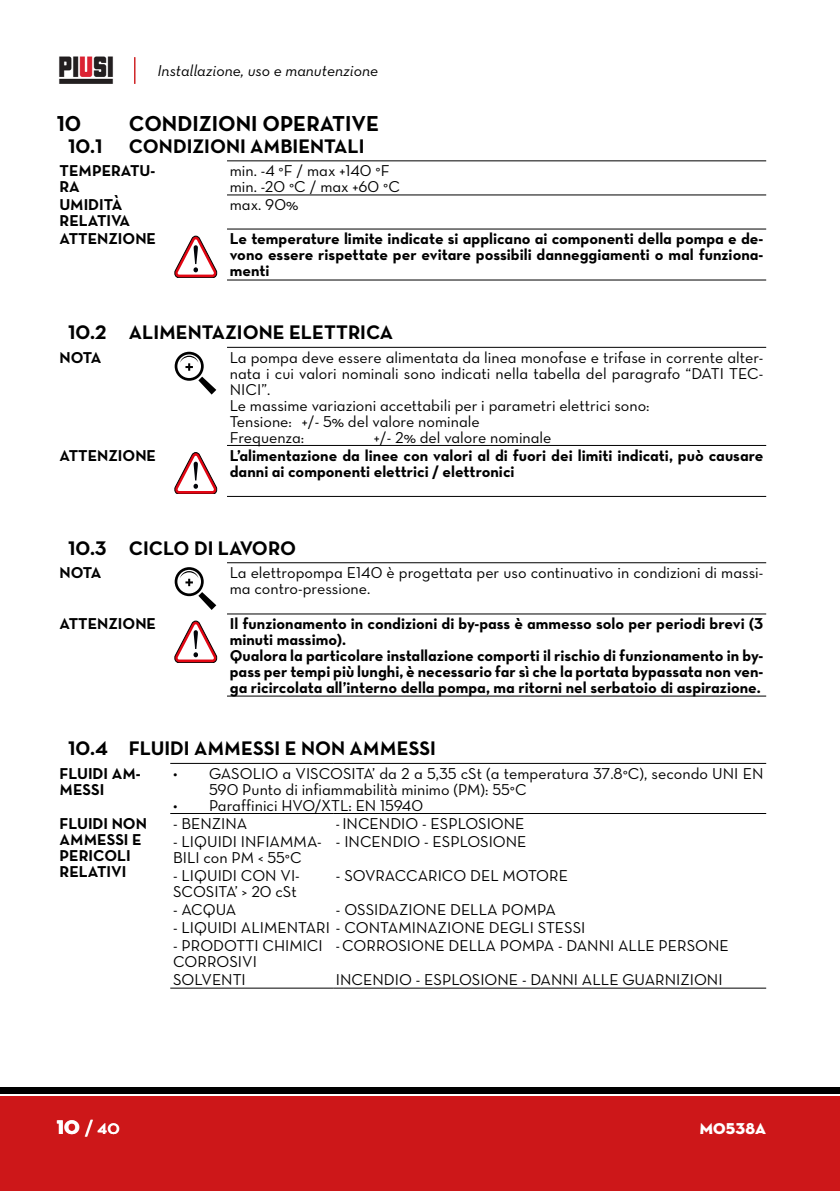
<style>
.page{position:relative;width:840px;height:1191px;background:#fff}
.page>*{position:absolute;margin:0;border:0;box-sizing:border-box;transform-origin:0 0}
.IT_-_TITOLI{font:22px "Neutraface Text Bold Alt";color:#000}
.IT_-_SOTTOTITOLI{font:20px "Neutraface Text Bold Alt";color:#000}
.t1{font:700 20px "Neutraface Display";color:#fff}
.IT_-_TESTO_NORMALE{font:16px/16px "Neutraface Text Book Alt";color:#000}
.IT_-_NOTE_ATTENZIONE{font:16px/16px "Neutraface Text Bold Alt";color:#000}
.IT_-_TESTO_NORMALE-2{font:16px "Neutraface Text Book Alt";color:#000;scale:.9 1}
.t2{font:16px "Neutraface Text Book Italic Alt";color:#000}
.t3{font:16px "Neutraface Display Titling";letter-spacing:.01em;color:#fff}
.s1{font-family:"Neutraface Display Titling";font-weight:400}
</style>
<div class="page">
<img style="left:59px;top:56px;width:54px;height:28px">
<div style="left:0;top:1096px;width:839px;height:95px;background:#cd1719"></div>
<div style="left:0;top:1087px;width:839px;height:6px;background:#000"></div>
<svg style="left:134px;top:57px;width:1px;height:27px"></svg>
<hr style="left:227px;top:160px;width:538px;height:1px;background:#000">
<hr style="left:227px;top:195px;width:538px;height:1px;background:#000">
<hr style="left:227px;top:229px;width:538px;height:1px;background:#000">
<hr style="left:227px;top:280px;width:538px;height:1px;background:#000">
<svg style="left:174px;top:236px;width:43px;height:41px"></svg>
<hr style="left:227px;top:347px;width:538px;height:1px;background:#000">
<hr style="left:227px;top:445px;width:538px;height:1px;background:#000">
<hr style="left:227px;top:496px;width:538px;height:1px;background:#000">
<svg style="left:174px;top:352px;width:42px;height:42px"></svg>
<svg style="left:174px;top:452px;width:43px;height:41px"></svg>
<hr style="left:227px;top:562px;width:538px;height:1px;background:#000">
<hr style="left:227px;top:613px;width:538px;height:1px;background:#000">
<hr style="left:227px;top:695px;width:538px;height:1px;background:#000">
<svg style="left:174px;top:567px;width:42px;height:43px"></svg>
<svg style="left:174px;top:621px;width:43px;height:41px"></svg>
<hr style="left:170px;top:763px;width:163px;height:1px;background:#000">
<hr style="left:333px;top:763px;width:432px;height:1px;background:#000">
<hr style="left:170px;top:813px;width:163px;height:1px;background:#000">
<hr style="left:333px;top:813px;width:432px;height:1px;background:#000">
<hr style="left:170px;top:987px;width:163px;height:1px;background:#000">
<hr style="left:333px;top:987px;width:432px;height:1px;background:#000">
<p class="t2" style="left:157px;top:61px;width:222px">Installazione, uso e manutenzione</p>
<p class="IT_-_TITOLI" style="left:57px;top:109px;width:26px">10</p>
<p class="IT_-_TITOLI" style="left:129px;top:109px;width:252px">CONDIZIONI OPERATIVE</p>
<p class="IT_-_SOTTOTITOLI" style="left:68px;top:133px;width:36px">10.1</p>
<p class="IT_-_SOTTOTITOLI" style="left:129px;top:133px;width:237px">CONDIZIONI AMBIENTALI</p>
<p class="IT_-_NOTE_ATTENZIONE" style="left:59px;top:162px;width:97px">TEMPERATU-<br>RA</p>
<p class="IT_-_TESTO_NORMALE" style="left:230px;top:162px;width:161px">min. -4 °F / max +140 °F</p>
<p class="IT_-_TESTO_NORMALE" style="left:230px;top:178px;width:172px">min. -20 °C / max +60 °C</p>
<p class="IT_-_NOTE_ATTENZIONE" style="left:59px;top:197px;width:64px">UMIDITÀ</p>
<p class="IT_-_NOTE_ATTENZIONE" style="left:59px;top:213px;width:72px">RELATIVA</p>
<p class="IT_-_TESTO_NORMALE" style="left:230px;top:196px;width:70px">max. 90%</p>
<p class="IT_-_NOTE_ATTENZIONE" style="left:59px;top:231px;width:98px">ATTENZIONE</p>
<p class="IT_-_NOTE_ATTENZIONE" style="left:230px;top:231px;width:534px;text-align:justify">Le temperature limite indicate si applicano ai componenti della pompa e de&shy;vono essere rispettate per evitare possibili danneggiamenti o mal funziona&shy;menti</p>
<p class="IT_-_SOTTOTITOLI" style="left:68px;top:319px;width:326px">10.2 ALIMENTAZIONE ELETTRICA</p>
<p class="IT_-_NOTE_ATTENZIONE" style="left:59px;top:349px;width:43px">NOTA</p>
<p class="IT_-_TESTO_NORMALE" style="left:230px;top:349px;width:534px;text-align:justify">La pompa deve essere alimentata da linea monofase e trifase in corrente alter&shy;nata i cui valori nominali sono indicati nella tabella del paragrafo “DATI TEC-NICI”.</p>
<p class="IT_-_TESTO_NORMALE" style="left:230px;top:397px;width:421px">Le massime variazioni accettabili per i parametri elettrici sono:</p>
<p class="IT_-_TESTO_NORMALE" style="left:230px;top:413px;width:251px">Tensione: +/- 5% del valore nominale</p>
<p class="IT_-_TESTO_NORMALE" style="left:230px;top:429px;width:76px">Frequenza:</p>
<p class="IT_-_TESTO_NORMALE" style="left:374px;top:429px;width:179px">+/- 2% del valore nominale</p>
<p class="IT_-_NOTE_ATTENZIONE" style="left:59px;top:447px;width:98px">ATTENZIONE</p>
<p class="IT_-_NOTE_ATTENZIONE" style="left:230px;top:447px;width:534px">L’alimentazione da linee con valori al di fuori dei limiti indicati, può causare danni ai componenti elettrici / elettronici</p>
<p class="IT_-_SOTTOTITOLI" style="left:68px;top:535px;width:229px">10.3 CICLO DI LAVORO</p>
<p class="IT_-_NOTE_ATTENZIONE" style="left:59px;top:564px;width:43px">NOTA</p>
<p class="IT_-_TESTO_NORMALE" style="left:230px;top:564px;width:534px">La elettropompa E140 è progettata per uso continuativo in condizioni di massi&shy;ma contro-pressione.</p>
<p class="IT_-_NOTE_ATTENZIONE" style="left:59px;top:615px;width:98px">ATTENZIONE</p>
<p class="IT_-_NOTE_ATTENZIONE" style="left:230px;top:615px;width:534px">Il funzionamento in condizioni di by-pass è ammesso solo per periodi brevi (3 minuti massimo).</p>
<p class="IT_-_NOTE_ATTENZIONE" style="left:230px;top:647px;width:534px;text-align:justify">Qualora la particolare installazione comporti il rischio di funzionamento in by&shy;pass per tempi più lunghi, è necessario far sì che la portata bypassata non ven&shy;ga ricircolata all’interno della pompa, ma ritorni nel serbatoio di aspirazione.</p>
<p class="IT_-_SOTTOTITOLI" style="left:68px;top:735px;width:369px">10.4 FLUIDI AMMESSI E NON AMMESSI</p>
<p class="IT_-_NOTE_ATTENZIONE" style="left:59px;top:765px;width:82px">FLUIDI AM-<br>MESSI</p>
<p class="IT_-_TESTO_NORMALE" style="left:209px;top:765px;width:555px;text-indent:-36px">• GASOLIO a VISCOSITA’ da 2 a 5,35 cSt (a temperatura 37.8°C), secondo UNI EN<br>590 Punto di infiammabilità minimo (PM): 55°C</p>
<p class="IT_-_TESTO_NORMALE" style="left:173px;top:797px;width:251px">• Paraffinici HVO/XTL: EN 15940</p>
<p class="IT_-_NOTE_ATTENZIONE" style="left:59px;top:815px;width:89px">FLUIDI NON<br>AMMESSI E<br>PERICOLI<br>RELATIVI</p>
<p class="IT_-_TESTO_NORMALE" style="left:173px;top:815px;width:76px">- BENZINA</p>
<p class="IT_-_TESTO_NORMALE-2" style="left:336px;top:813px;width:211px">- INCENDIO - ESPLOSIONE</p>
<p class="IT_-_TESTO_NORMALE" style="left:173px;top:833px;width:150px">- LIQUIDI INFIAMMA-<br>BILI con PM &lt; 55°C</p>
<p class="IT_-_TESTO_NORMALE" style="left:336px;top:833px;width:192px">- INCENDIO - ESPLOSIONE</p>
<p class="IT_-_TESTO_NORMALE" style="left:173px;top:867px;width:128px">- LIQUIDI CON VI-<br>SCOSITA’ &gt; 20 cSt</p>
<p class="IT_-_TESTO_NORMALE" style="left:336px;top:867px;width:233px">- SOVRACCARICO DEL MOTORE</p>
<p class="IT_-_TESTO_NORMALE" style="left:173px;top:901px;width:65px">- ACQUA</p>
<p class="IT_-_TESTO_NORMALE" style="left:336px;top:901px;width:221px">- OSSIDAZIONE DELLA POMPA</p>
<p class="IT_-_TESTO_NORMALE" style="left:173px;top:919px;width:414px">- LIQUIDI ALIMENTARI - CONTAMINAZIONE DEGLI STESSI</p>
<p class="IT_-_TESTO_NORMALE" style="left:173px;top:937px;width:151px">- PRODOTTI CHIMICI<br>CORROSIVI</p>
<p class="IT_-_TESTO_NORMALE-2" style="left:336px;top:935px;width:438px">- CORROSIONE DELLA POMPA - DANNI ALLE PERSONE</p>
<p class="IT_-_TESTO_NORMALE" style="left:173px;top:971px;width:74px">SOLVENTI</p>
<p class="IT_-_TESTO_NORMALE" style="left:336px;top:971px;width:388px">INCENDIO - ESPLOSIONE - DANNI ALLE GUARNIZIONI</p>
<p class="t1" style="left:57px;top:1116px;width:65px"><span class="s1">10</span> / 40</p>
<p class="t3" style="left:699px;top:1118px;width:68px">M0538A</p>
</div>
